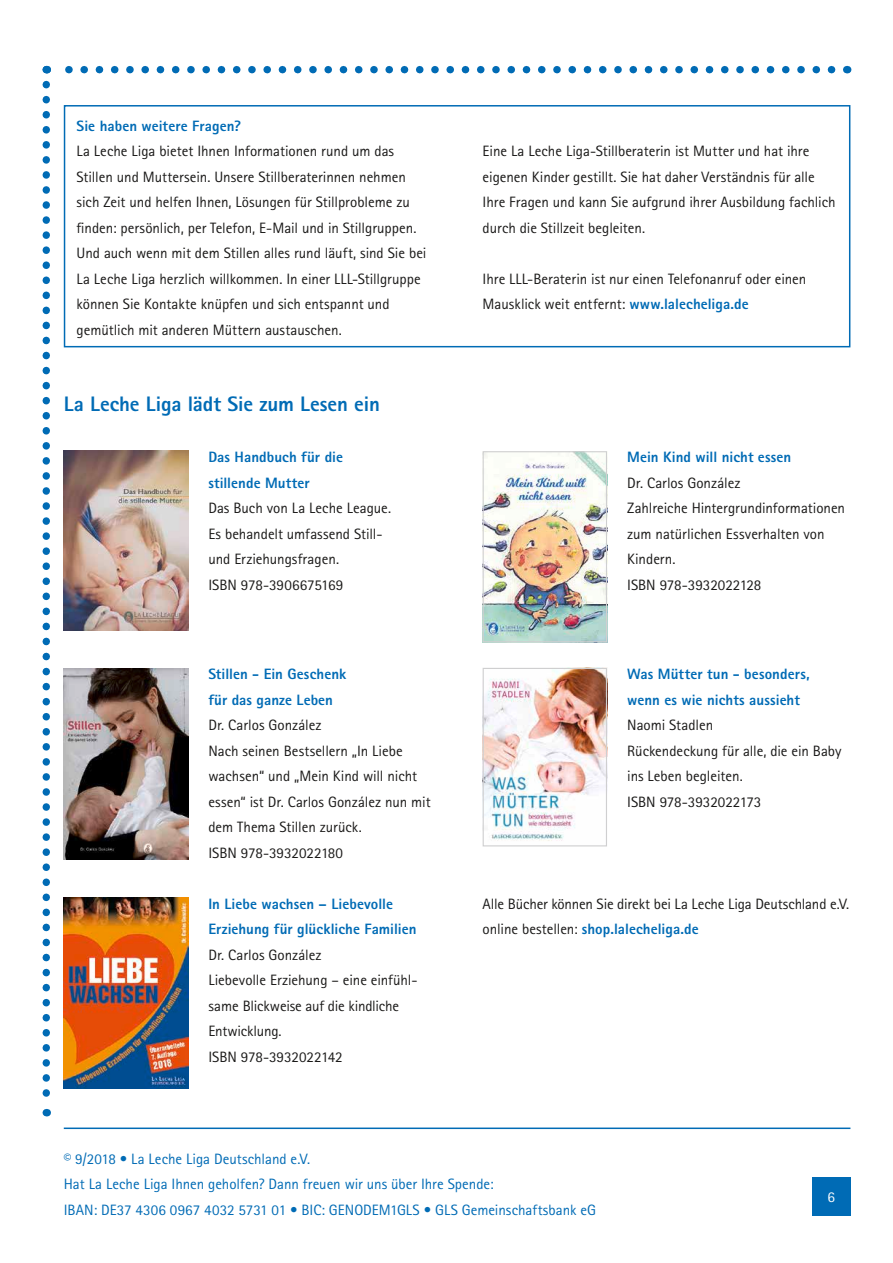
<style>
.page{position:relative;width:893px;height:1263px;background:#fff}
.page>*{position:absolute;margin:0;border:0;box-sizing:border-box;transform-origin:0 0}
.t1{font:800 21px "Rotis Sans Serif Std";letter-spacing:-.005em;color:#006bb5}
.t2{font:15px/25.5px "Rotis Sans Serif Std";letter-spacing:-.005em;color:#1a1918}
.t3{font:800 15px/25.5px "Rotis Sans Serif Std";color:#006bb5}
.t4{font:15px/25.5px "Rotis Sans Serif Std";color:#006bb5}
.t5{font:15px "Rotis Sans Serif Std";color:#fff}
.s1{font-weight:800;color:#006bb5}
</style>
<div class="page">
<div style="left:812px;top:1177px;width:38px;height:39px;background:#006bb5"></div>
<svg style="left:65px;top:66px;width:767px;height:7px"></svg>
<svg style="left:43px;top:85px;width:7px;height:1031px"></svg>
<hr style="left:64px;top:1127px;width:786px;height:2px;background:#006bb5">
<div style="left:64px;top:105px;width:786px;height:242px;border:2px solid #006bb5"></div>
<img style="left:64px;top:668px;width:124px;height:191px">
<img style="left:64px;top:451px;width:124px;height:179px">
<img style="left:64px;top:897px;width:124px;height:192px">
<img style="left:485px;top:670px;width:120px;height:171px">
<div style="left:483px;top:668px;width:124px;height:178px;border:1px solid #cfcfd0"></div>
<img style="left:485px;top:453px;width:120px;height:187px">
<div style="left:483px;top:451px;width:124px;height:191px;border:1px solid #cfcfd0"></div>
<p class="t3" style="left:77px;top:113px;width:166px">Sie haben weitere Fragen?</p>
<p class="t2" style="left:77px;top:138px;width:351px">La Leche Liga bietet Ihnen Informationen rund um das Stillen und Muttersein. Unsere Stillberaterinnen nehmen sich Zeit und helfen Ihnen, Lösungen für Stillprobleme zu finden: persönlich, per Telefon, E-Mail und in Stillgruppen.<br>Und auch wenn mit dem Stillen alles rund läuft, sind Sie bei La Leche Liga herzlich willkommen. In einer LLL-Stillgruppe können Sie Kontakte knüpfen und sich entspannt und gemütlich mit anderen Müttern austauschen.</p>
<p class="t2" style="left:483px;top:138px;width:355px">Eine La Leche Liga-Stillberaterin ist Mutter und hat ihre eigenen Kinder gestillt. Sie hat daher Verständnis für alle Ihre Fragen und kann Sie aufgrund ihrer Ausbildung fachlich durch die Stillzeit begleiten.</p>
<p class="t2" style="left:483px;top:266px;width:325px">Ihre LLL-Beraterin ist nur einen Telefonanruf oder einen<br>Mausklick weit entfernt: <span class="s1">www.lalecheliga.de</span></p>
<h1 class="t1" style="left:64px;top:391px;width:318px">La Leche Liga lädt Sie zum Lesen ein</h1>
<p class="t3" style="left:208px;top:444px;width:136px">Das Handbuch für die stillende Mutter</p>
<p class="t2" style="left:208px;top:496px;width:184px">Das Buch von La Leche League.<br>Es behandelt umfassend Still&shy;und Erziehungsfragen.<br>ISBN 978-3906675169</p>
<p class="t3" style="left:208px;top:661px;width:139px">Stillen - Ein Geschenk für das ganze Leben</p>
<p class="t2" style="left:208px;top:712px;width:224px">Dr. Carlos González<br>Nach seinen Bestsellern „In Liebe wachsen“ und „Mein Kind will nicht essen“ ist Dr. Carlos González nun mit dem Thema Stillen zurück.<br>ISBN 978-3932022180</p>
<p class="t3" style="left:208px;top:891px;width:210px">In Liebe wachsen – Liebevolle<br>Erziehung für glückliche Familien</p>
<p class="t2" style="left:208px;top:942px;width:211px">Dr. Carlos González<br>Liebevolle Erziehung – eine einfühl&shy;same Blickweise auf die kindliche<br>Entwicklung.<br>ISBN 978-3932022142</p>
<p class="t3" style="left:627px;top:444px;width:166px">Mein Kind will nicht essen</p>
<p class="t2" style="left:627px;top:470px;width:219px">Dr. Carlos González<br>Zahlreiche Hintergrundinformationen zum natürlichen Essverhalten von<br>Kindern.<br>ISBN 978-3932022128</p>
<p class="t3" style="left:627px;top:661px;width:184px">Was Mütter tun - besonders, wenn es wie nichts aussieht</p>
<p class="t2" style="left:627px;top:712px;width:216px">Naomi Stadlen<br>Rückendeckung für alle, die ein Baby ins Leben begleiten.<br>ISBN 978-3932022173</p>
<p class="t2" style="left:483px;top:891px;width:368px">Alle Bücher können Sie direkt bei La Leche Liga Deutschland e.V. online bestellen: <span class="s1">shop.lalecheliga.de</span></p>
<p class="t4" style="left:64px;top:1146px;width:534px">© 9/2018 • La Leche Liga Deutschland e.V.<br>Hat La Leche Liga Ihnen geholfen? Dann freuen wir uns über Ihre Spende:<br>IBAN: DE37 4306 0967 4032 5731 01 • BIC: GENODEM1GLS • GLS Gemeinschaftsbank eG</p>
<p class="t5" style="left:828px;top:1188px;width:9px">6</p>
</div>
